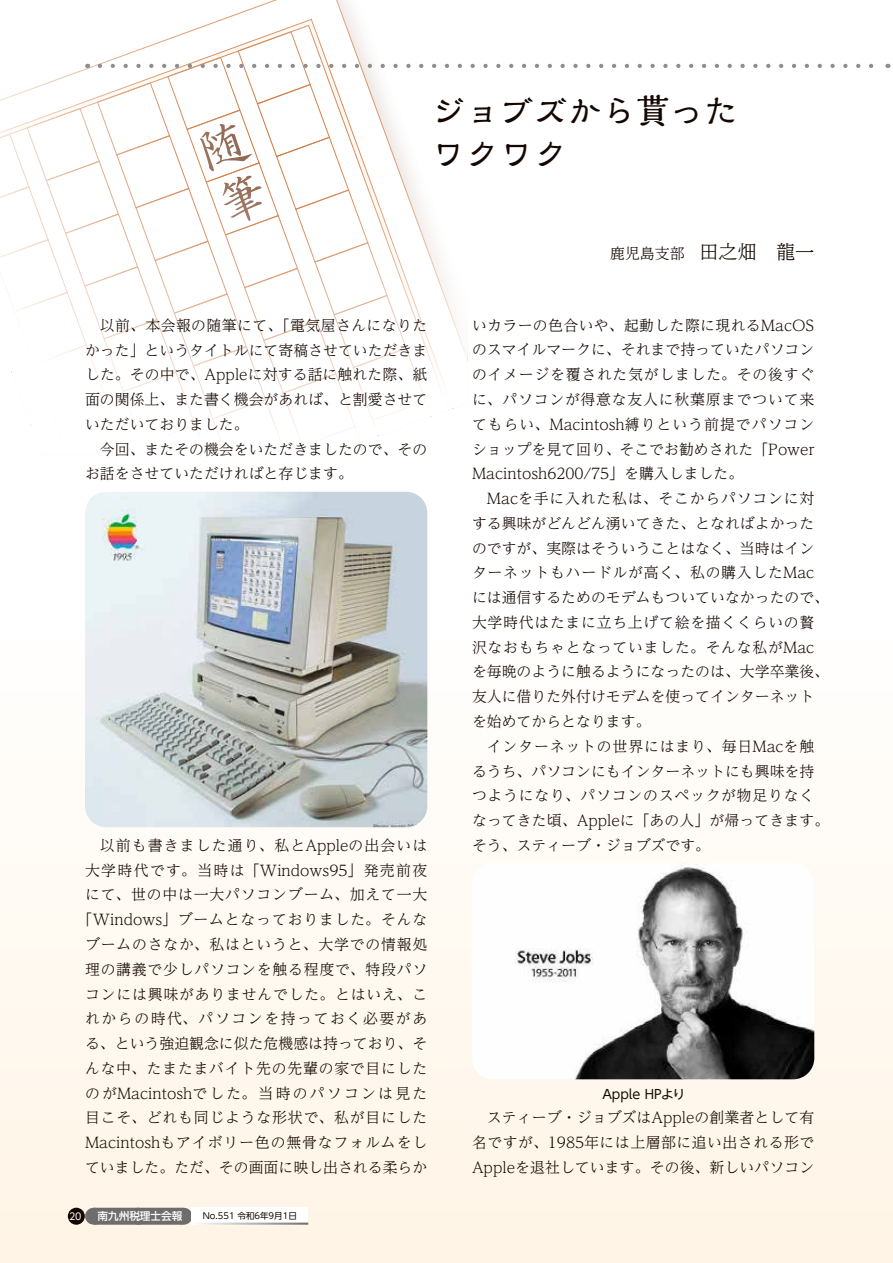
<style>
.page{position:relative;width:893px;height:1263px;background:#fff}
.page>*{position:absolute;margin:0;border:0;box-sizing:border-box;transform-origin:0 0}
.t1{font:700 34.05px/42.5px "Kaimin Tu Std";color:#140700}
.t2{font:300 14.85px/24.8px "UD Reimin Pr 6";color:#140700;text-align:justify}
.t3{font:300 14.85px/24.8px "UD Reimin Pr 6";letter-spacing:.055em;color:#140700;text-align:right}
.t4{font:12.75px "UD Shin Go NT Pro";color:#140700}
.t5{font:500 10.65px "UD Shin Go NT Pro";color:#fff}
.t6{font:9.6px "UD Shin Go Pr 6";color:#fff}
.t7{font:8.55px "UD Shin Go Pr 6";color:#140700}
.s1{font-size:19.2px}
</style>
<div class="page">
<div style="left:0;top:638px;width:893px;height:625px;background:linear-gradient(to right,#fff8ee,#fffaf2)"></div>
<svg style="left:183px;top:1208px;width:1px;height:17px"></svg>
<div style="left:94px;top:1208px;width:88px;height:17px;background:#6d6d6d"></div>
<div style="left:68px;top:1208px;width:17px;height:17px;background:#140700;border-radius:50%"></div>
<div style="left:191px;top:1208px;width:117px;height:17px;background:#fff"></div>
<img style="left:85px;top:492px;width:342px;height:335px">
<img style="left:472px;top:862px;width:342px;height:217px">
<svg style="left:0;top:31px;width:874px;height:412px"></svg>
<h1 class="t1" style="left:432px;top:88px;width:308px">ジョブズから貰ったワクワク</h1>
<p class="t2" style="left:85px;top:312px;width:344px;text-indent:15px">以前、本会報の随筆にて、「電気屋さんになりたかった」というタイトルにて寄稿させていただきました。その中で、Appleに対する話に触れた際、紙面の関係上、また書く機会があれば、と割愛させていただいておりました。</p>
<p class="t2" style="left:85px;top:436px;width:344px;text-indent:15px">今回、またその機会をいただきましたので、そのお話をさせていただければと存じます。</p>
<p class="t3" style="left:78px;top:832px;width:351px">以前も書きました通り、私とAppleの出会いは<br>大学時代です。当時は「Windows95」発売前夜にて、世の中は一大パソコンブーム、加えて一大「Windows」ブームとなっておりました。そんなブームのさなか、私はというと、大学での情報処理の講義で少しパソコンを触る程度で、特段パソコンには興味がありませんでした。とはいえ、これからの時代、パソコンを持っておく必要がある、という強迫観念に似た危機感は持っており、そんな中、たまたまバイト先の先輩の家で目にしたのがMacintoshでした。当時のパソコンは見た目こそ、どれも同じような形状で、私が目にした<br>Macintoshもアイボリー色の無骨なフォルムをしていました。ただ、その画面に映し出される柔らか</p>
<p class="t6" style="left:69px;top:1208px;width:14px">20</p>
<p class="t5" style="left:97px;top:1207px;width:87px">南九州税理士会報</p>
<p class="t7" style="left:203px;top:1209px;width:96px">No.551 令和6年9月1日</p>
<p class="t2" style="left:595px;top:241px;width:220px">　鹿児島支部　<span class="s1">田之畑　龍一</span></p>
<p class="t2" style="left:472px;top:312px;width:344px">いカラーの色合いや、起動した際に現れるMacOSのスマイルマークに、それまで持っていたパソコンのイメージを覆された気がしました。その後すぐに、パソコンが得意な友人に秋葉原までついて来てもらい、Macintosh縛りという前提でパソコンショップを見て回り、そこでお勧めされた「Power Macintosh6200/75」を購入しました。</p>
<p class="t2" style="left:472px;top:485px;width:359px;text-align:left;text-indent:15px">Macを手に入れた私は、そこからパソコンに対する興味がどんどん湧いてきた、となればよかったのですが、実際はそういうことはなく、当時はインターネットもハードルが高く、私の購入したMacには通信するためのモデムもついていなかったので、大学時代はたまに立ち上げて絵を描くくらいの贅沢なおもちゃとなっていました。そんな私がMacを毎晩のように触るようになったのは、大学卒業後、友人に借りた外付けモデムを使ってインターネットを始めてからとなります。</p>
<p class="t2" style="left:472px;top:733px;width:359px;text-align:left;text-indent:15px">インターネットの世界にはまり、毎日Macを触るうち、パソコンにもインターネットにも興味を持つようになり、パソコンのスペックが物足りなくなってきた頃、Appleに「あの人」が帰ってきます。そう、スティーブ・ジョブズです。</p>
<p class="t4" style="left:602px;top:1084px;width:84px">Apple HPより</p>
<p class="t2" style="left:472px;top:1105px;width:344px;text-indent:15px">スティーブ・ジョブズはAppleの創業者として有名ですが、1985年には上層部に追い出される形でAppleを退社しています。その後、新しいパソコン</p>
</div>
